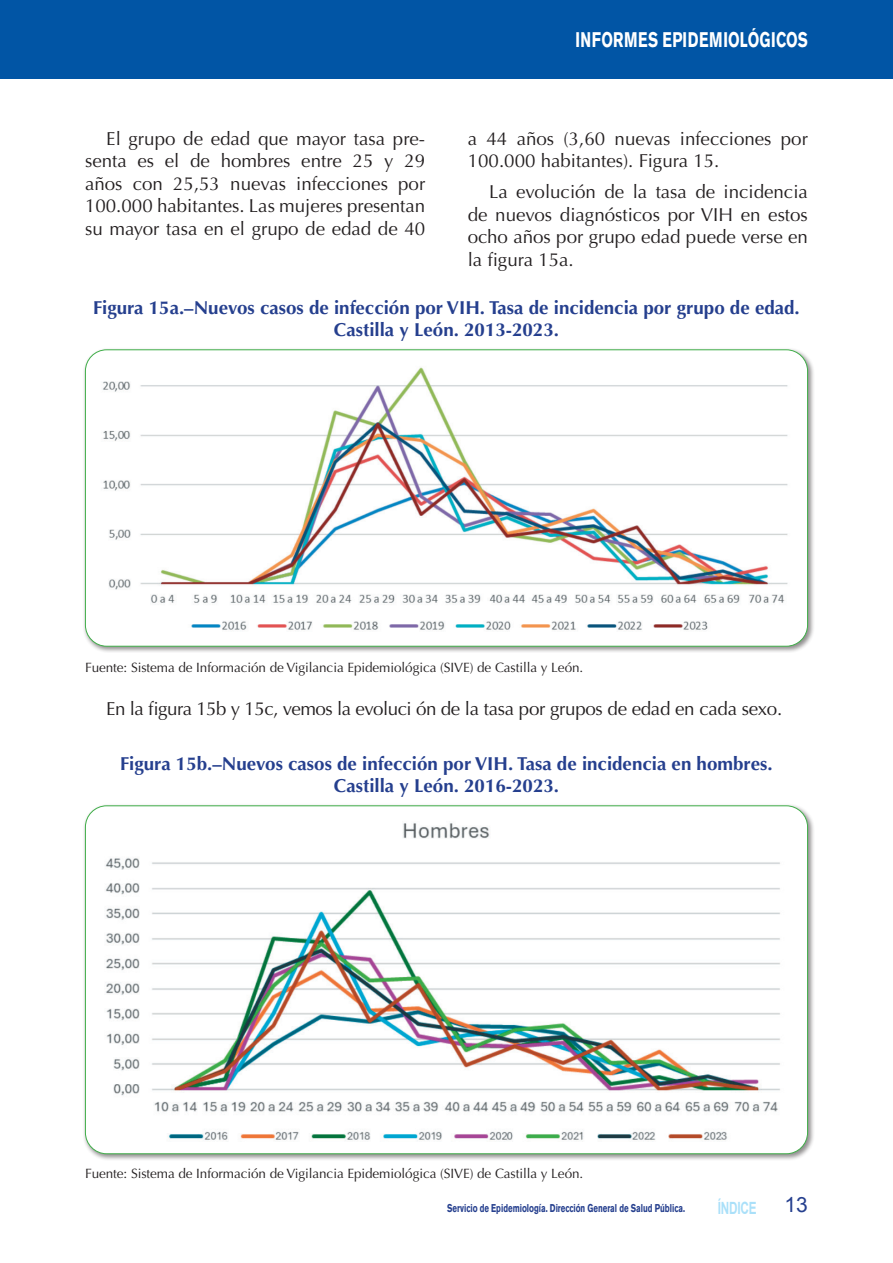
<style>
.page{position:relative;width:893px;height:1263px;background:#fff}
.page>*{position:absolute;margin:0;border:0;box-sizing:border-box;transform-origin:0 0}
.t1{font:700 21px "Akzidenz Grotesk BE";letter-spacing:.04em;color:#fff;scale:.7 1}
.t2{font:21px "Arial";color:#253f8e}
.t3{font:18.75px/22.5px "Optima";color:#231f20;text-align:justify}
.t4{font:700 18.75px/22.5px "Optima";color:#253f8e;text-align:center}
.t5{font:700 16.8px "Arial";letter-spacing:-.015em;color:#aae0f9;scale:.7 1}
.t6{font:13.5px "Optima";letter-spacing:-.005em;color:#231f20}
.t7{font:700 11.25px "Akzidenz Grotesk BE";color:#253f8e;scale:.7 1}
</style>
<div class="page">
<div style="left:0;top:0;width:893px;height:79px;background:#0155a5"></div>
<div style="left:82px;top:347px;width:733px;height:306px;background:#231f20;opacity:.5"></div>
<div style="left:85px;top:350px;width:722px;height:296px;background:#fff;border-radius:21px"></div>
<img style="left:98px;top:351px;width:697px;height:279px">
<div style="left:82px;top:803px;width:733px;height:358px;background:#231f20;opacity:.5"></div>
<div style="left:85px;top:806px;width:722px;height:348px;background:#fff;border-radius:21px"></div>
<img style="left:105px;top:823px;width:675px;height:318px">
<p class="t1" style="left:575px;top:28px;width:334px">INFORMES EPIDEMIOLÓGICOS</p>
<p class="t3" style="left:85px;top:127px;width:342px;text-indent:21px">El grupo de edad que mayor tasa pre&shy;senta es el de hombres entre 25 y 29 años con 25,53 nuevas infecciones por 100.000 habitantes. Las mujeres presentan su mayor tasa en el grupo de edad de 40</p>
<p class="t3" style="left:468px;top:127px;width:342px">a 44 años (3,60 nuevas infecciones por<br>100.000 habitantes). Figura 15.</p>
<p class="t3" style="left:468px;top:181px;width:342px;text-indent:21px">La evolución de la tasa de incidencia de nuevos diagnósticos por VIH en estos ocho años por grupo edad puede verse en la figura 15a.</p>
<p class="t4" style="left:93px;top:296px;width:708px">Figura 15a.–Nuevos casos de infección por VIH. Tasa de incidencia por grupo de edad.<br>Castilla y León. 2013-2023.</p>
<p class="t6" style="left:85px;top:659px;width:500px">Fuente: Sistema de Información de Vigilancia Epidemiológica (SIVE) de Castilla y León.</p>
<p class="t3" style="left:106px;top:698px;width:677px">En la figura 15b y 15c, vemos la evoluci ón de la tasa por grupos de edad en cada sexo.</p>
<p class="t4" style="left:120px;top:752px;width:654px">Figura 15b.–Nuevos casos de infección por VIH. Tasa de incidencia en hombres.<br>Castilla y León. 2016-2023.</p>
<p class="t6" style="left:85px;top:1165px;width:500px">Fuente: Sistema de Información de Vigilancia Epidemiológica (SIVE) de Castilla y León.</p>
<p class="t7" style="left:447px;top:1201px;width:341px">Servicio de Epidemiología. Dirección General de Salud Pública.</p>
<p class="t5" style="left:718px;top:1196px;width:57px">ÍNDICE</p>
<p class="t2" style="left:785px;top:1191px;width:25px">13</p>
</div>
